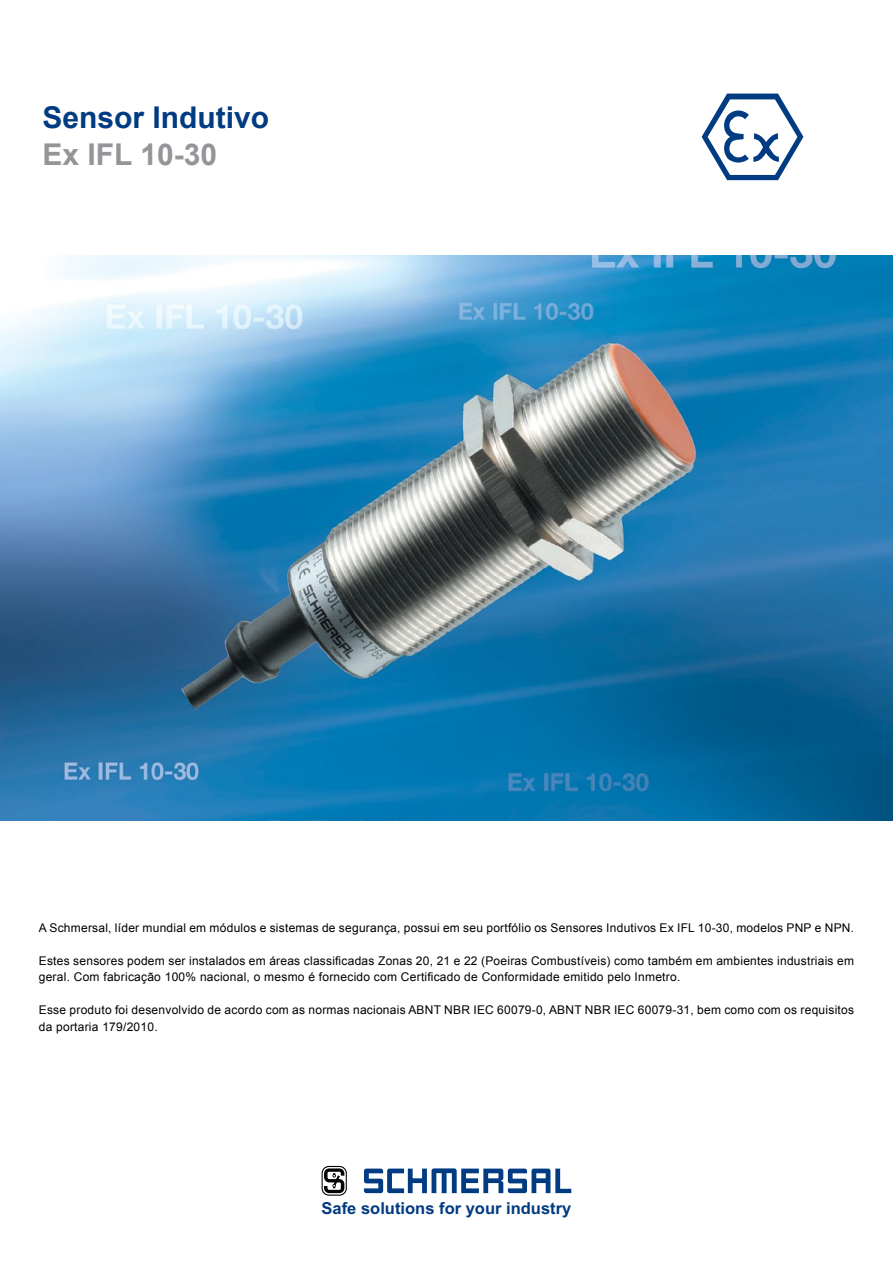
<style>
.page{position:relative;width:893px;height:1263px;background:#fff}
.page>*{position:absolute;margin:0;border:0;box-sizing:border-box;transform-origin:0 0}
.t1{font:700 30px "Arial";color:#013b82}
.t2{font:700 30px "Arial";color:#939598}
.t3{font:700 16.5px "Arial";color:#013b82}
.t4{font:12px/16.5px "Arial";letter-spacing:.02em;color:#000}
</style>
<div class="page">
<img style="left:0;top:255px;width:893px;height:566px">
<svg style="left:322px;top:1166px;width:25px;height:30px"></svg>
<svg style="left:364px;top:1168px;width:207px;height:25px"></svg>
<svg style="left:702px;top:94px;width:101px;height:86px"></svg>
<h1 class="t1" style="left:43px;top:97px;width:228px">Sensor Indutivo</h1>
<h1 class="t2" style="left:43px;top:135px;width:176px">Ex IFL 10-30</h1>
<p class="t4" style="left:39px;top:919px;width:817px">A Schmersal, líder mundial em módulos e sistemas de segurança, possui em seu portfólio os Sensores Indutivos Ex IFL 10-30, modelos PNP e NPN.</p>
<p class="t4" style="left:39px;top:952px;width:817px">Estes sensores podem ser instalados em áreas classificadas Zonas 20, 21 e 22 (Poeiras Combustíveis) como também em ambientes industriais em geral. Com fabricação 100% nacional, o mesmo é fornecido com Certificado de Conformidade emitido pelo Inmetro.</p>
<p class="t4" style="left:39px;top:1002px;width:817px">Esse produto foi desenvolvido de acordo com as normas nacionais ABNT NBR IEC 60079-0, ABNT NBR IEC 60079-31, bem como com os requisitos da portaria 179/2010.</p>
<h2 class="t3" style="left:322px;top:1197px;width:251px">Safe solutions for your industry</h2>
</div>
